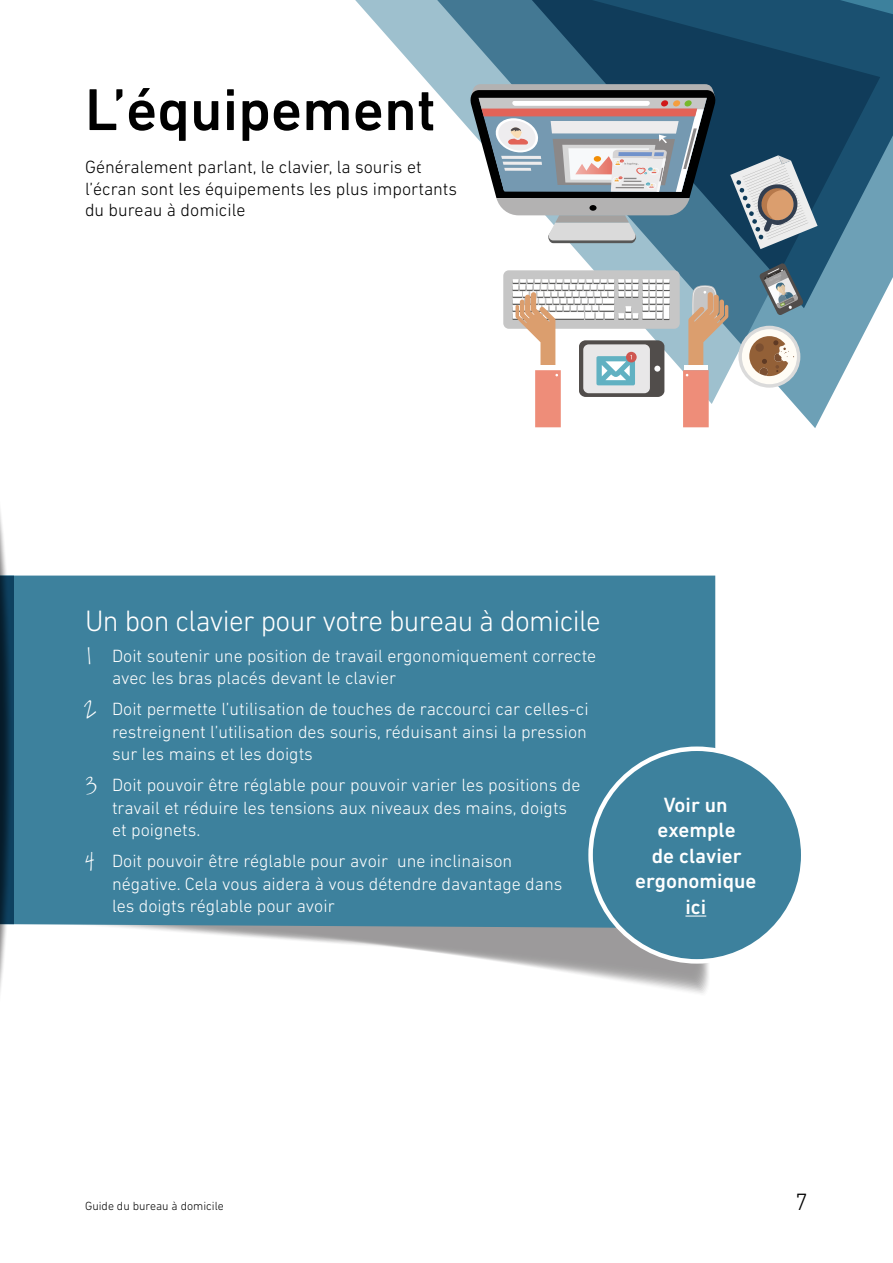
<style>
.page{position:relative;width:893px;height:1263px;background:#fff}
.page>*{position:absolute;margin:0;border:0;box-sizing:border-box;transform-origin:0 0}
.t1{font:500 60px "DIN Next LT Pro";color:#000}
.t2{font:300 30px "DIN Next LT Pro";letter-spacing:-.02em;color:#fff}
.t3{font:300 24px "DIN Next LT Pro";color:#000}
.t4{font:500 21px/25.5px "DIN Next LT Pro";color:#fff;text-align:center}
.t5{font:300 18px/22.5px "DIN Next LT Pro";color:#fff}
.t6{font:300 18px/21.6px "DIN Next LT Pro";color:#000}
.t7{font:300 12px "DIN Next LT Pro";color:#000}
.s1{font-family:"Jenna Sue Pro";font-weight:400;font-size:30px}
</style>
<div class="page">
<svg style="left:355px;top:0;width:522px;height:404px"></svg>
<svg style="left:374px;top:0;width:519px;height:308px"></svg>
<svg style="left:459px;top:84px;width:359px;height:344px"></svg>
<svg style="left:136px;top:928px;width:506px;height:21px;fill:#9c9a9b"></svg>
<div style="left:13px;top:576px;width:702px;height:352px;background:#3d819d"></div>
<svg style="left:0;top:511px;width:13px;height:481px"></svg>
<div style="left:591px;top:749px;width:212px;height:212px;background:#3d819d;border-radius:50%"></div>
<svg style="left:685px;top:915px;width:21px;height:1px"></svg>
<h1 class="t1" style="left:85px;top:75px;width:353px">L’équipement</h1>
<p class="t6" style="left:85px;top:156px;width:374px">Généralement parlant, le clavier, la souris et l’écran sont les équipements les plus importants du bureau à domicile</p>
<h2 class="t2" style="left:85px;top:603px;width:517px">Un bon clavier pour votre bureau à domicile</h2>
<p class="t5" style="left:112px;top:644px;width:486px;text-indent:-27px"><span class="s1">1</span> Doit soutenir une position de travail ergonomiquement correcte avec les bras placés devant le clavier</p>
<p class="t5" style="left:112px;top:697px;width:478px;text-align:justify;text-indent:-27px"><span class="s1">2</span> Doit permette l’utilisation de touches de raccourci car celles-ci restreignent l’utilisation des souris, réduisant ainsi la pression sur les mains et les doigts</p>
<p class="t5" style="left:112px;top:773px;width:470px;text-indent:-27px"><span class="s1">3</span> Doit pouvoir être réglable pour pouvoir varier les positions de travail et réduire les tensions aux niveaux des mains, doigts et poignets.</p>
<p class="t5" style="left:112px;top:849px;width:452px;text-indent:-27px"><span class="s1">4</span> Doit pouvoir être réglable pour avoir une inclinaison négative. Cela vous aidera à vous détendre davantage dans les doigts réglable pour avoir</p>
<p class="t4" style="left:635px;top:792px;width:123px">Voir un exemple<br>de clavier ergonomique ici</p>
<p class="t7" style="left:85px;top:1199px;width:140px">Guide du bureau à domicile</p>
<h3 class="t3" style="left:795px;top:1188px;width:14px">7</h3>
</div>
